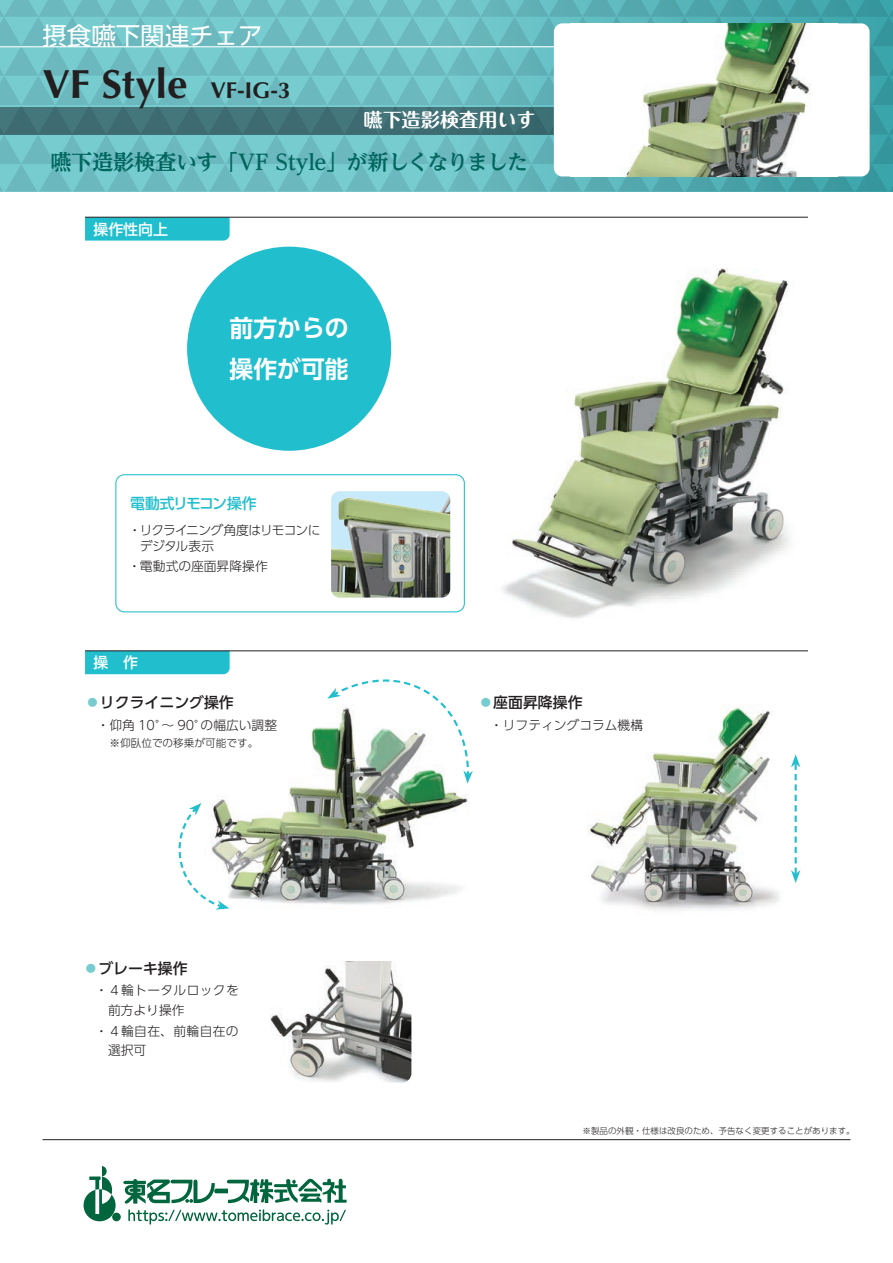
<style>
.page{position:relative;width:893px;height:1263px;background:#fff}
.page>*{position:absolute;margin:0;border:0;box-sizing:border-box;transform-origin:0 0}
.t1{font:700 40.8px "Optima";color:#231f20}
.t2{font:24.45px "UD Shin Go Pro";color:#fff}
.t3{font:700 23.85px/40.8px "UD Shin Go Pro De";color:#fff}
.t4{font:700 21.3px "UD Reimin Pro";letter-spacing:-.015em;color:#00665d}
.t5{font:700 19.2px "Maru Fo Pro";color:#fff}
.t6{font:500 14.85px "UD Shin Go Pro";color:#231f20}
.t7{font:500 14.85px "UD Shin Go Pro";letter-spacing:-.055em;color:#21bece}
.t8{font:500 14.85px "UD Shin Go Pro";color:#fff}
.t9{font:300 12.75px "UD Shin Go Pro";color:#231f20}
.t10{font:300 12.75px/19.2px "UD Shin Go Pro";letter-spacing:.03em;color:#231f20}
.t11{font:300 12.75px/15.9px "UD Shin Go Pro";letter-spacing:-.05em;color:#231f20}
.t12{font:300 10.65px "UD Shin Go Pro";color:#231f20}
.t13{font:300 8.55px "UD Shin Go Pro";color:#231f20}
.s1{font-size:22.95px}
.s2{color:#77ccd0}
</style>
<div class="page">
<svg style="left:0;top:0;width:893px;height:191px;background:#69bcc1"></svg>
<div style="left:0;top:107px;width:566px;height:28px;background:#3d6b71"></div>
<div style="left:112px;top:1213px;width:9px;height:8px;background:#01653d;border-radius:50%"></div>
<svg style="left:84px;top:1166px;width:32px;height:55px"></svg>
<svg style="left:123px;top:1179px;width:224px;height:45px"></svg>
<hr style="left:43px;top:1139px;width:807px;height:1px;background:#231f20">
<img style="left:502px;top:268px;width:287px;height:351px">
<img style="left:217px;top:727px;width:252px;height:182px">
<svg style="left:327px;top:679px;width:146px;height:105px"></svg>
<svg style="left:178px;top:803px;width:51px;height:107px"></svg>
<img style="left:587px;top:705px;width:214px;height:205px">
<svg style="left:791px;top:754px;width:9px;height:129px"></svg>
<div style="left:85px;top:218px;width:145px;height:23px;background:#21bece"></div>
<hr style="left:85px;top:217px;width:723px;height:1px;background:#231f20">
<div style="left:85px;top:651px;width:145px;height:23px;background:#21bece"></div>
<hr style="left:85px;top:650px;width:723px;height:1px;background:#231f20">
<div style="left:554px;top:23px;width:316px;height:153px;background:#fff;border-radius:9px"></div>
<img style="left:624px;top:23px;width:187px;height:153px">
<div style="left:187px;top:247px;width:204px;height:204px;background:#21bece;border-radius:50%"></div>
<div style="left:115px;top:474px;width:350px;height:138px;border:1px solid #21bece;border-radius:9px"></div>
<div style="left:331px;top:491px;width:119px;height:106px;background:#c6eafa;border-radius:9px"></div>
<img style="left:331px;top:496px;width:119px;height:101px">
<img style="left:270px;top:961px;width:141px;height:121px">
<hr style="left:0;top:46px;width:557px;height:1px;background:#fff">
<h2 class="t2" style="left:43px;top:16px;width:222px">摂食嚥下関連チェア</h2>
<h1 class="t1" style="left:43px;top:59px;width:250px">VF Style <span class="s1">VF-IG-3</span></h1>
<h3 class="t5" style="left:364px;top:105px;width:174px">嚥下造影検査用いす</h3>
<h3 class="t4" style="left:50px;top:144px;width:480px">嚥下造影検査いす「VF Style」が新しくなりました</h3>
<p class="t8" style="left:94px;top:217px;width:76px">操作性向上</p>
<h3 class="t3" style="left:230px;top:307px;width:121px">前方からの操作が可能</h3>
<p class="t7" style="left:130px;top:491px;width:128px">電動式リモコン操作</p>
<p class="t11" style="left:140px;top:522px;width:182px;text-indent:-11px">・リクライニング角度はリモコンにデジタル表示</p>
<p class="t9" style="left:128px;top:556px;width:141px">・電動式の座面昇降操作</p>
<p class="t8" style="left:94px;top:650px;width:46px">操　作</p>
<p class="t6" style="left:85px;top:691px;width:150px"><span class="s2">◦</span>リクライニング操作</p>
<p class="t9" style="left:97px;top:715px;width:182px">・仰角 10°～ 90°の幅広い調整</p>
<p class="t12" style="left:109px;top:734px;width:150px">※仰臥位での移乗が可能です。</p>
<p class="t6" style="left:84px;top:956px;width:106px"><span class="s2">◦</span>ブレーキ操作</p>
<p class="t10" style="left:108px;top:980px;width:132px;text-indent:-13px">・４輪トータルロックを前方より操作</p>
<p class="t10" style="left:108px;top:1021px;width:132px;text-indent:-13px">・４輪自在、前輪自在の選択可</p>
<p class="t6" style="left:478px;top:691px;width:106px"><span class="s2">◦</span>座面昇降操作</p>
<p class="t9" style="left:490px;top:715px;width:155px">・リフティングコラム機構</p>
<p class="t13" style="left:583px;top:1124px;width:274px">※製品の外観・仕様は改良のため、予告なく変更することがあります。</p>
</div>
